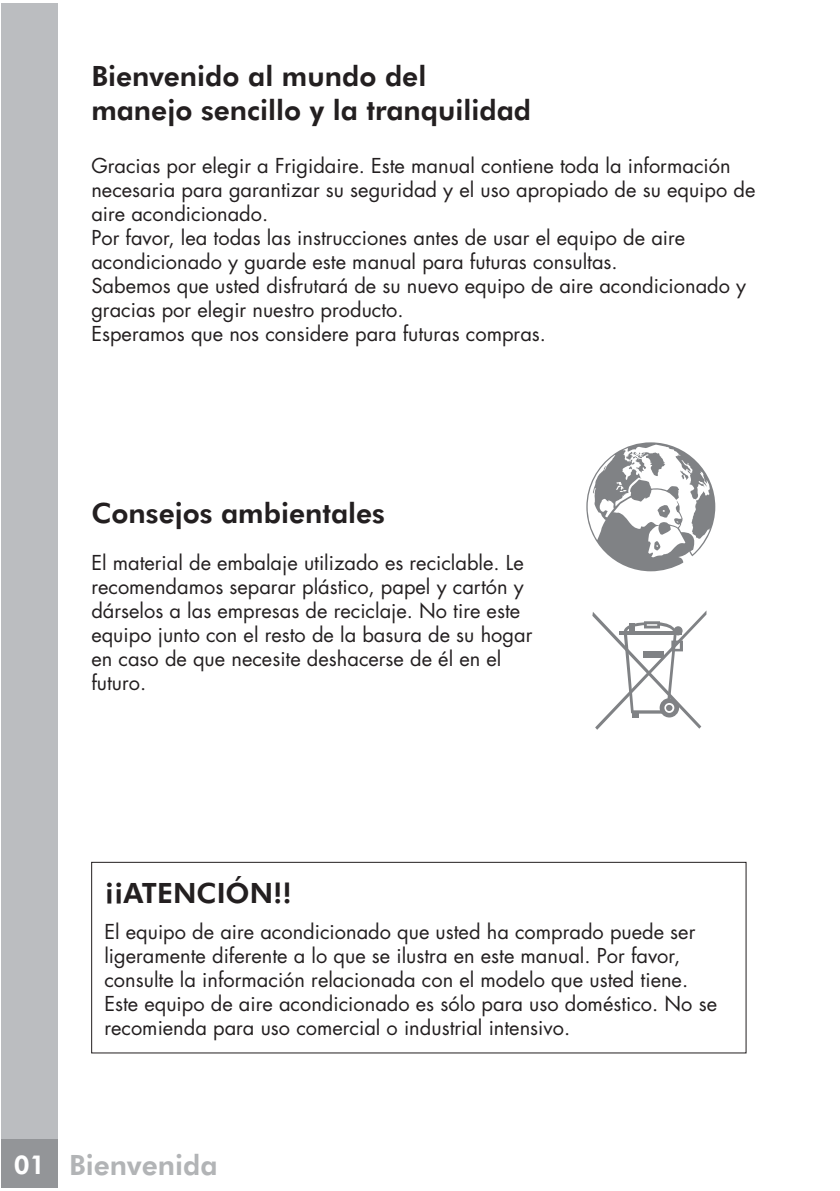
<style>
.page{position:relative;width:840px;height:1191px;background:#fff}
.page>*{position:absolute;margin:0;border:0;box-sizing:border-box;transform-origin:0 0}
.t1{font:800 28px/33.6px "Futura BT";color:#231f20}
.t2{font:800 28px "Futura BT";color:#b2b4b6}
.t3{font:20px/24px "Futura LT";color:#231f20}
.s1{font-size:26px;color:#fff}
</style>
<div class="page">
<div style="left:1px;top:3px;width:57px;height:1184px;background:#bbbdc0"></div>
<div style="left:1px;top:1139px;width:57px;height:48px;background:#939598"></div>
<svg style="left:586px;top:442px;width:129px;height:129px"></svg>
<svg style="left:592px;top:611px;width:114px;height:119px"></svg>
<div style="left:91px;top:862px;width:655px;height:191px;border:1px solid #231f20"></div>
<h1 class="t1" style="left:91px;top:62px;width:441px">Bienvenido al mundo del manejo sencillo y la tranquilidad</h1>
<p class="t3" style="left:91px;top:155px;width:665px">Gracias por elegir a Frigidaire. Este manual contiene toda la información necesaria para garantizar su seguridad y el uso apropiado de su equipo de aire acondicionado.<br>Por favor, lea todas las instrucciones antes de usar el equipo de aire acondicionado y guarde este manual para futuras consultas.<br>Sabemos que usted disfrutará de su nuevo equipo de aire acondicionado y gracias por elegir nuestro producto.<br>Esperamos que nos considere para futuras compras.</p>
<h1 class="t1" style="left:91px;top:498px;width:295px">Consejos ambientales</h1>
<p class="t3" style="left:91px;top:552px;width:442px">El material de embalaje utilizado es reciclable. Le recomendamos separar plástico, papel y cartón y dárselos a las empresas de reciclaje. No tire este equipo junto con el resto de la basura de su hogar en caso de que necesite deshacerse de él en el futuro.</p>
<h1 class="t1" style="left:105px;top:878px;width:189px">¡¡ATENCIÓN!!</h1>
<p class="t3" style="left:104px;top:921px;width:613px">El equipo de aire acondicionado que usted ha comprado puede ser ligeramente diferente a lo que se ilustra en este manual. Por favor, consulte la información relacionada con el modelo que usted tiene.<br>Este equipo de aire acondicionado es sólo para uso doméstico. No se recomienda para uso comercial o industrial intensivo.</p>
<h1 class="t2" style="left:14px;top:1153px;width:205px"><span class="s1">01</span> Bienvenida</h1>
</div>
